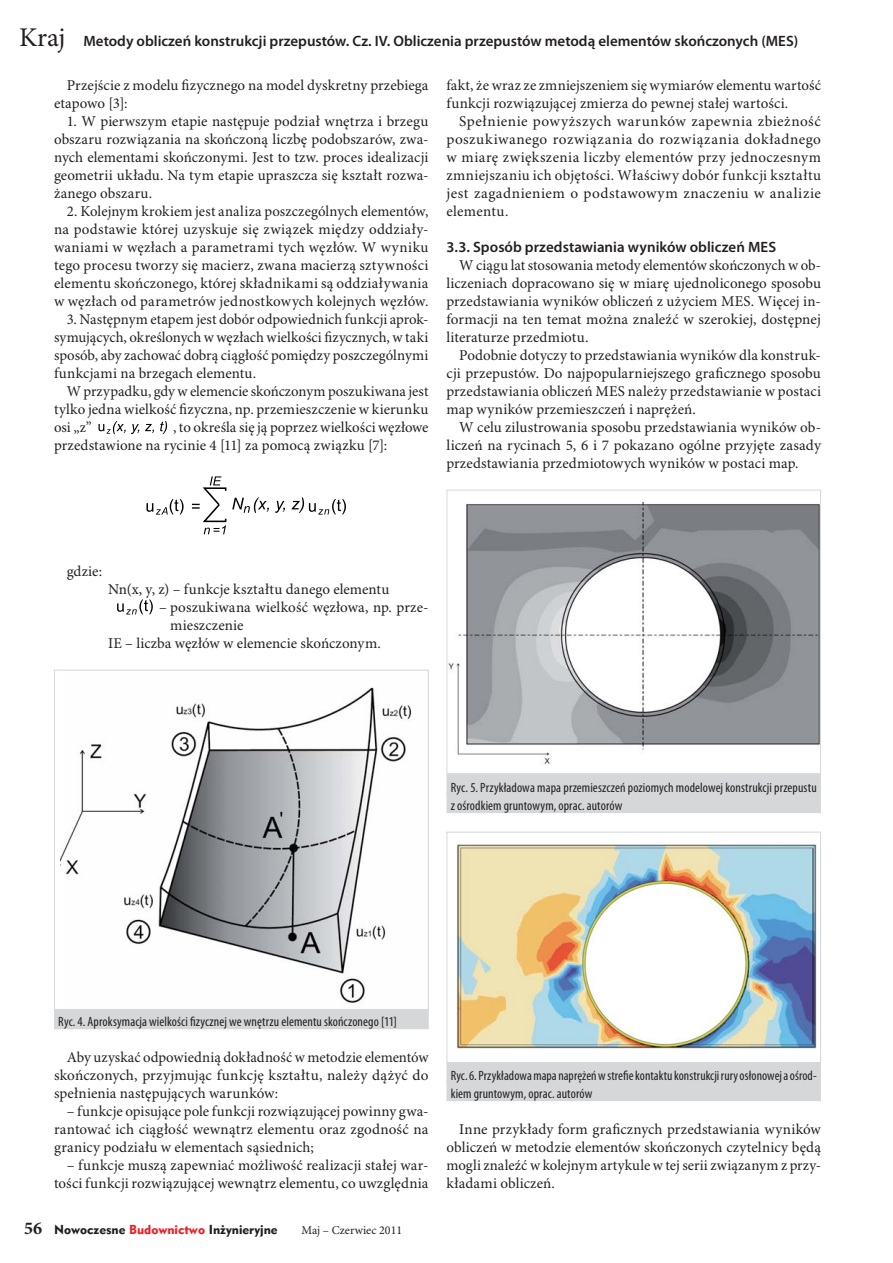
<style>
.page{position:relative;width:893px;height:1263px;background:#fff}
.page>*{position:absolute;margin:0;border:0;box-sizing:border-box;transform-origin:0 0}
.t1{font:15px/18px "Minion Pro";letter-spacing:.01em;color:#231f20;text-align:justify}
.t2{font:600 15px "Myriad Pro";color:#231f20}
.t3{font:condensed 13.5px/18px "Myriad Pro";letter-spacing:.005em;color:#231f20}
.t4{font:12px "Geometr 415 Blk PL";color:#231f20}
.t5{font:12px "Minion Pro";color:#231f20}
.s1{font-family:"Minion Pro";font-weight:400;font-size:27px}
.s2{font-family:"Minion Pro";font-weight:700;font-size:18px}
.s3{color:#ed1c24}
</style>
<div class="page">
<div style="left:54px;top:1008px;width:374px;height:21px;background:#d5d7d8"></div>
<svg style="left:99px;top:421px;width:68px;height:13px"></svg>
<svg style="left:146px;top:499px;width:38px;height:16px"></svg>
<svg style="left:192px;top:476px;width:154px;height:58px"></svg>
<svg style="left:117px;top:599px;width:36px;height:15px"></svg>
<img style="left:60px;top:687px;width:352px;height:316px">
<div style="left:54px;top:670px;width:375px;height:340px;border:1px solid #d5d7d8"></div>
<div style="left:446px;top:774px;width:375px;height:21px;background:#d5d7d8"></div>
<div style="left:446px;top:792px;width:375px;height:21px;background:#d5d7d8"></div>
<div style="left:446px;top:1062px;width:375px;height:21px;background:#d5d7d8"></div>
<div style="left:446px;top:1080px;width:375px;height:21px;background:#d5d7d8"></div>
<img style="left:448px;top:502px;width:371px;height:263px">
<div style="left:446px;top:490px;width:375px;height:284px;border:1px solid #d5d7d8"></div>
<img style="left:456px;top:845px;width:360px;height:203px">
<div style="left:446px;top:832px;width:375px;height:231px;border:1px solid #d5d7d8"></div>
<p class="t2" style="left:19px;top:35px;width:781px"><span class="s1">Kraj</span> Metody obliczeń konstrukcji przepustów. Cz. IV. Obliczenia przepustów metodą elementów skończonych (MES)</p>
<p class="t1" style="left:54px;top:78px;width:376px;text-indent:13px">Przejście z modelu fizycznego na model dyskretny przebiega etapowo [3]:</p>
<p class="t1" style="left:54px;top:114px;width:376px;text-indent:13px">1. W pierwszym etapie następuje podział wnętrza i brzegu obszaru rozwiązania na skończoną liczbę podobszarów, zwa&shy;nych elementami skończonymi. Jest to tzw. proces idealizacji geometrii układu. Na tym etapie upraszcza się kształt rozwa&shy;żanego obszaru.</p>
<p class="t1" style="left:54px;top:204px;width:376px;text-indent:13px">2. Kolejnym krokiem jest analiza poszczególnych elementów, na podstawie której uzyskuje się związek między oddziały&shy;waniami w węzłach a parametrami tych węzłów. W wyniku tego procesu tworzy się macierz, zwana macierzą sztywności elementu skończonego, której składnikami są oddziaływania w węzłach od parametrów jednostkowych kolejnych węzłów.</p>
<p class="t1" style="left:54px;top:312px;width:376px;text-indent:13px">3. Następnym etapem jest dobór odpowiednich funkcji aprok&shy;symujących, określonych w węzłach wielkości fizycznych, w taki sposób, aby zachować dobrą ciągłość pomiędzy poszczególnymi funkcjami na brzegach elementu.</p>
<p class="t1" style="left:54px;top:384px;width:376px;text-indent:13px">W przypadku, gdy w elemencie skończonym poszukiwana jest tylko jedna wielkość fizyczna, np. przemieszczenie w kierunku osi „z”</p>
<p class="t1" style="left:54px;top:420px;width:376px;text-indent:119px">, to określa się ją poprzez wielkości węzłowe przedstawione na rycinie 4 [11] za pomocą związku [7]:</p>
<p class="t1" style="left:446px;top:78px;width:376px">fakt, że wraz ze zmniejszeniem się wymiarów elementu wartość funkcji rozwiązującej zmierza do pewnej stałej wartości.</p>
<p class="t1" style="left:446px;top:114px;width:376px;text-indent:13px">Spełnienie powyższych warunków zapewnia zbieżność poszukiwanego rozwiązania do rozwiązania dokładnego w miarę zwiększenia liczby elementów przy jednoczesnym zmniejszaniu ich objętości. Właściwy dobór funkcji kształtu jest zagadnieniem o podstawowym znaczeniu w analizie elementu.</p>
<p class="t2" style="left:446px;top:241px;width:331px">3.3. Sposób przedstawiania wyników obliczeń MES</p>
<p class="t1" style="left:446px;top:258px;width:376px;text-indent:13px">W ciągu lat stosowania metody elementów skończonych w ob&shy;liczeniach dopracowano się w miarę ujednoliconego sposobu przedstawiania wyników obliczeń z użyciem MES. Więcej in&shy;formacji na ten temat można znaleźć w szerokiej, dostępnej literaturze przedmiotu.</p>
<p class="t1" style="left:446px;top:348px;width:376px;text-indent:13px">Podobnie dotyczy to przedstawiania wyników dla konstruk&shy;cji przepustów. Do najpopularniejszego graficznego sposobu przedstawiania obliczeń MES należy przedstawianie w postaci map wyników przemieszczeń i naprężeń.</p>
<p class="t1" style="left:446px;top:420px;width:376px;text-indent:13px">W celu zilustrowania sposobu przedstawiania wyników ob&shy;liczeń na rycinach 5, 6 i 7 pokazano ogólne przyjęte zasady przedstawiania przedmiotowych wyników w postaci map.</p>
<p class="t1" style="left:67px;top:564px;width:37px">gdzie:</p>
<p class="t1" style="left:108px;top:582px;width:283px">Nn(x, y, z) – funkcje kształtu danego elementu</p>
<p class="t1" style="left:159px;top:600px;width:271px">– poszukiwana wielkość węzłowa, np. prze-</p>
<p class="t1" style="left:170px;top:618px;width:75px">mieszczenie</p>
<p class="t1" style="left:108px;top:636px;width:274px">IE – liczba węzłów w elemencie skończonym.</p>
<p class="t3" style="left:451px;top:780px;width:367px">Ryc. 5. Przykładowa mapa przemieszczeń poziomych modelowej konstrukcji przepustu z ośrodkiem gruntowym, oprac. autorów</p>
<p class="t3" style="left:58px;top:1014px;width:340px">Ryc. 4. Aproksymacja wielkości fizycznej we wnętrzu elementu skończonego [11]</p>
<p class="t1" style="left:54px;top:1050px;width:376px;text-indent:13px">Aby uzyskać odpowiednią dokładność w metodzie elementów skończonych, przyjmując funkcję kształtu, należy dążyć do spełnienia następujących warunków:</p>
<p class="t1" style="left:54px;top:1104px;width:376px;text-indent:13px">– funkcje opisujące pole funkcji rozwiązującej powinny gwa&shy;rantować ich ciągłość wewnątrz elementu oraz zgodność na granicy podziału w elementach sąsiednich;</p>
<p class="t1" style="left:54px;top:1158px;width:376px;text-align:right">– funkcje muszą zapewniać możliwość realizacji stałej war&shy;tości funkcji rozwiązującej wewnątrz elementu, co uwzględnia</p>
<p class="t4" style="left:24px;top:1224px;width:255px"><span class="s2">56</span> Nowoczesne <span class="s3">Budownictwo</span> Inżynieryjne</p>
<p class="t5" style="left:302px;top:1225px;width:102px">Maj – Czerwiec 2011</p>
<p class="t3" style="left:451px;top:1068px;width:367px">Ryc. 6. Przykładowa mapa naprężeń w strefie kontaktu konstrukcji rury osłonowej a ośrod&shy;kiem gruntowym, oprac. autorów</p>
<p class="t1" style="left:446px;top:1122px;width:376px;text-indent:13px">Inne przykłady form graficznych przedstawiania wyników obliczeń w metodzie elementów skończonych czytelnicy będą mogli znaleźć w kolejnym artykule w tej serii związanym z przy&shy;kładami obliczeń.</p>
</div>
